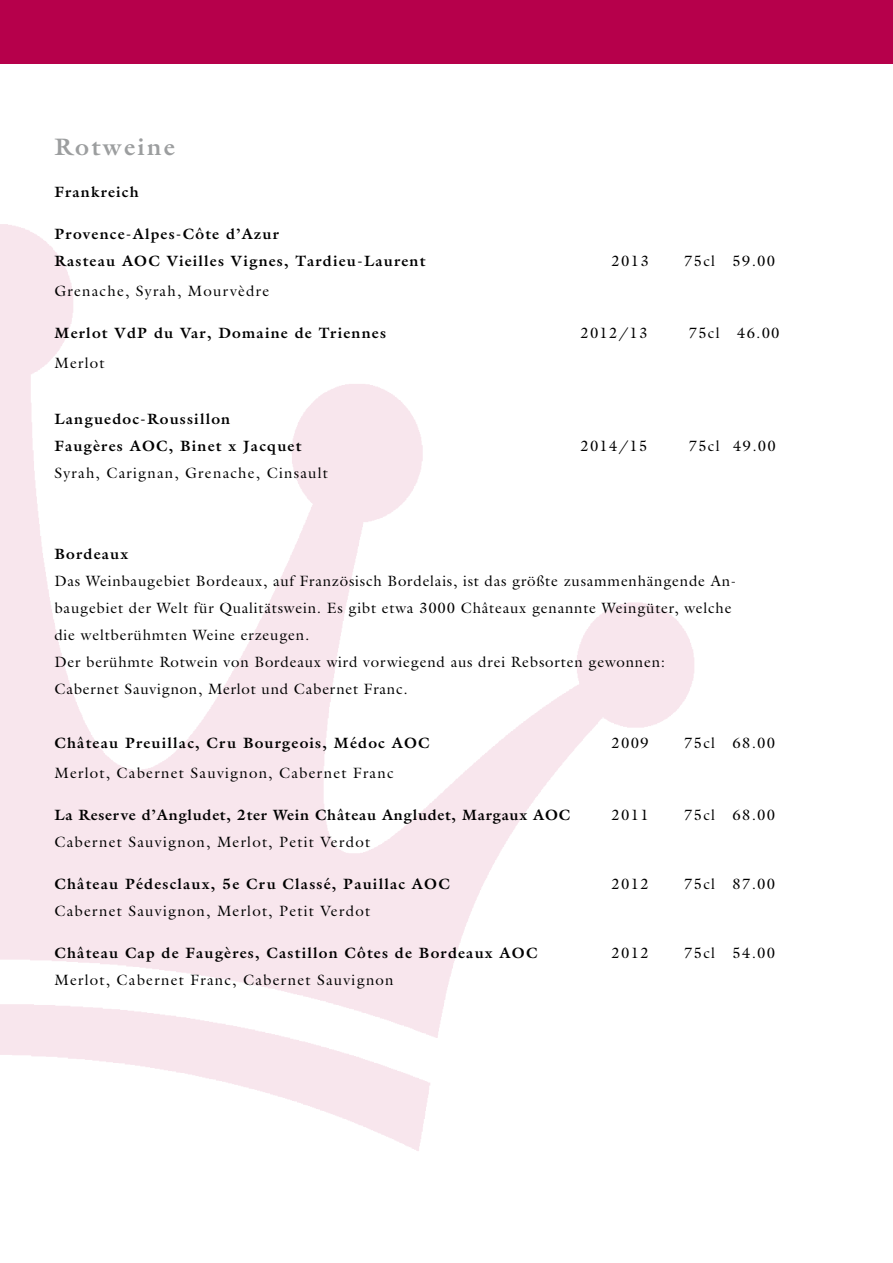
<style>
.page{position:relative;width:893px;height:1263px;background:#fff}
.page>*{position:absolute;margin:0;border:0;box-sizing:border-box;transform-origin:0 0}
.t1{font:700 24px "Galliard";letter-spacing:.1em;color:#9c9e9f}
.t2{font:15px/27px "Galliard";letter-spacing:.05em;color:#000}
.t3{font:700 15px/27px "Galliard";letter-spacing:.08em;color:#000}
.t4{font:15px "Galliard";letter-spacing:.08em;color:#000}
.t5{font:700 15px "Galliard";letter-spacing:.05em;color:#000}
</style>
<div class="page">
<div style="left:0;top:0;width:893px;height:64px;background:#b6004b"></div>
<h1 class="t1" style="left:54px;top:132px;width:122px">Rotweine</h1>
<p class="t3" style="left:54px;top:178px;width:86px">Frankreich</p>
<p class="t3" style="left:54px;top:220px;width:372px">Provence-Alpes-Côte d’Azur<br>Rasteau AOC Vieilles Vignes, Tardieu-Laurent</p>
<p class="t2" style="left:612px;top:247px;width:39px">2013</p>
<p class="t2" style="left:684px;top:247px;width:92px">75cl 59.00</p>
<p class="t4" style="left:54px;top:282px;width:216px">Grenache, Syrah, Mourvèdre</p>
<p class="t3" style="left:54px;top:319px;width:333px">Merlot VdP du Var, Domaine de Triennes</p>
<p class="t2" style="left:580px;top:319px;width:69px">2012/13</p>
<p class="t2" style="left:689px;top:319px;width:92px">75cl 46.00</p>
<p class="t2" style="left:54px;top:349px;width:52px">Merlot</p>
<p class="t3" style="left:54px;top:405px;width:248px">Languedoc-Roussillon<br>Faugères AOC, Binet x Jacquet</p>
<p class="t4" style="left:54px;top:463px;width:275px">Syrah, Carignan, Grenache, Cinsault</p>
<p class="t2" style="left:580px;top:432px;width:69px">2014/15</p>
<p class="t2" style="left:689px;top:432px;width:89px">75cl 49.00</p>
<p class="t3" style="left:54px;top:540px;width:75px">Bordeaux</p>
<p class="t2" style="left:54px;top:567px;width:683px">Das Weinbaugebiet Bordeaux, auf Französisch Bordelais, ist das größte zusammenhängende An&shy;baugebiet der Welt für Qualitätswein. Es gibt etwa 3000 Châteaux genannte Weingüter, welche die weltberühmten Weine erzeugen.<br>Der berühmte Rotwein von Bordeaux wird vorwiegend aus drei Rebsorten gewonnen:<br>Cabernet Sauvignon, Merlot und Cabernet Franc.</p>
<p class="t3" style="left:54px;top:729px;width:377px">Château Preuillac, Cru Bourgeois, Médoc AOC</p>
<p class="t2" style="left:612px;top:729px;width:39px">2009</p>
<p class="t2" style="left:684px;top:729px;width:92px">75cl 68.00</p>
<p class="t4" style="left:54px;top:763px;width:341px">Merlot, Cabernet Sauvignon, Cabernet Franc</p>
<p class="t5" style="left:54px;top:805px;width:517px">La Reserve d’Angludet, 2ter Wein Château Angludet, Margaux AOC</p>
<p class="t2" style="left:612px;top:801px;width:39px">2011</p>
<p class="t2" style="left:684px;top:801px;width:92px">75cl 68.00</p>
<p class="t4" style="left:54px;top:832px;width:317px">Cabernet Sauvignon, Merlot, Petit Verdot</p>
<p class="t3" style="left:54px;top:870px;width:397px">Château Pédesclaux, 5e Cru Classé, Pauillac AOC</p>
<p class="t2" style="left:612px;top:870px;width:39px">2012</p>
<p class="t2" style="left:684px;top:870px;width:92px">75cl 87.00</p>
<p class="t4" style="left:54px;top:901px;width:317px">Cabernet Sauvignon, Merlot, Petit Verdot</p>
<p class="t3" style="left:54px;top:939px;width:484px">Château Cap de Faugères, Castillon Côtes de Bordeaux AOC</p>
<p class="t2" style="left:612px;top:939px;width:39px">2012</p>
<p class="t2" style="left:684px;top:939px;width:92px">75cl 54.00</p>
<p class="t4" style="left:54px;top:970px;width:341px">Merlot, Cabernet Franc, Cabernet Sauvignon</p>
</div>
